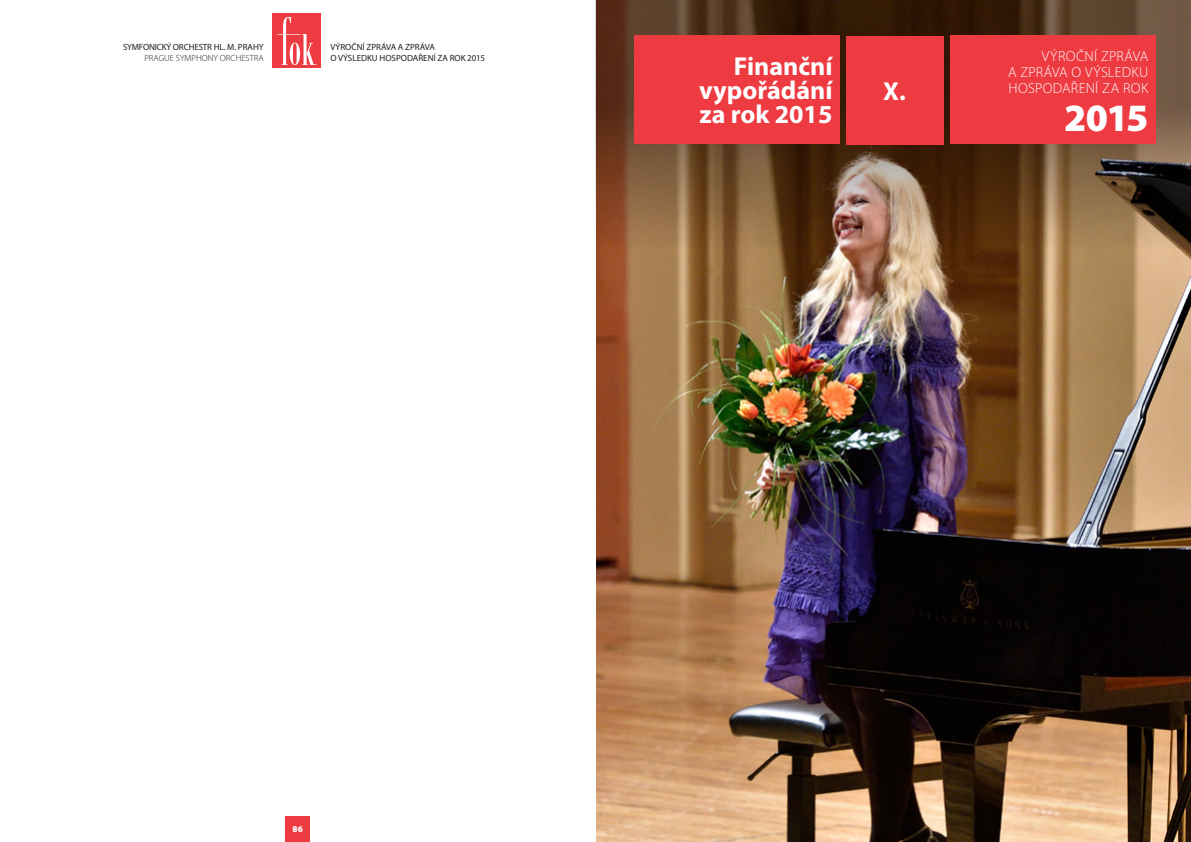
<style>
.page{position:relative;width:1191px;height:842px;background:#fff}
.page>*{position:absolute;margin:0;border:0;box-sizing:border-box;transform-origin:0 0}
.t1{font:900 38.8px "Myriad Pro";color:#fff}
.t2{font:700 26px/24px "Myriad Pro";color:#fff;text-align:justify}
.t3{font:300 14.6px "Myriad Pro";letter-spacing:.02em;color:#fff}
.t4{font:9px/10.8px "Myriad Pro";color:#231f20}
.t5{font:9px "Myriad Pro";letter-spacing:-.02em;color:#231f20}
.t6{font:300 9px "Myriad Pro";color:#231f20}
.t7{font:900 9px "Myriad Pro";color:#fff}
</style>
<div class="page">
<div style="left:272px;top:13px;width:49px;height:55px;background:#ee3a41"></div>
<svg style="left:277px;top:17px;width:39px;height:48px"></svg>
<div style="left:285px;top:816px;width:25px;height:26px;background:#ee3a41"></div>
<img style="left:596px;top:249px;width:595px;height:593px">
<svg style="left:595px;top:0;width:596px;height:249px;background:#68482e"></svg>
<div style="left:846px;top:36px;width:97px;height:108px;background:#ee3a41"></div>
<div style="left:950px;top:35px;width:205px;height:109px;background:#ee3a41"></div>
<div style="left:634px;top:35px;width:205px;height:109px;background:#ee3a41"></div>
<p class="t5" style="left:123px;top:41px;width:142px">SYMFONICKÝ ORCHESTR HL. M. PRAHY</p>
<p class="t6" style="left:144px;top:53px;width:121px">PRAGUE SYMPHONY ORCHESTRA</p>
<p class="t4" style="left:330px;top:41px;width:156px">VÝROČNÍ ZPRÁVA A ZPRÁVA<br>O VÝSLEDKU HOSPODAŘENÍ ZA ROK 2015</p>
<p class="t2" style="left:699px;top:54px;width:135px;text-indent:35px">Finanční vypořádání za rok 2015</p>
<p class="t2" style="left:883px;top:79px;width:24px">X.</p>
<p class="t3" style="left:1042px;top:48px;width:108px">VÝROČNÍ ZPRÁVA</p>
<p class="t3" style="left:1008px;top:64px;width:142px">A ZPRÁVA O VÝSLEDKU</p>
<p class="t3" style="left:1008px;top:80px;width:141px">HOSPODAŘENÍ ZA ROK</p>
<p class="t1" style="left:1064px;top:92px;width:86px">2015</p>
<p class="t7" style="left:292px;top:823px;width:12px">86</p>
</div>
